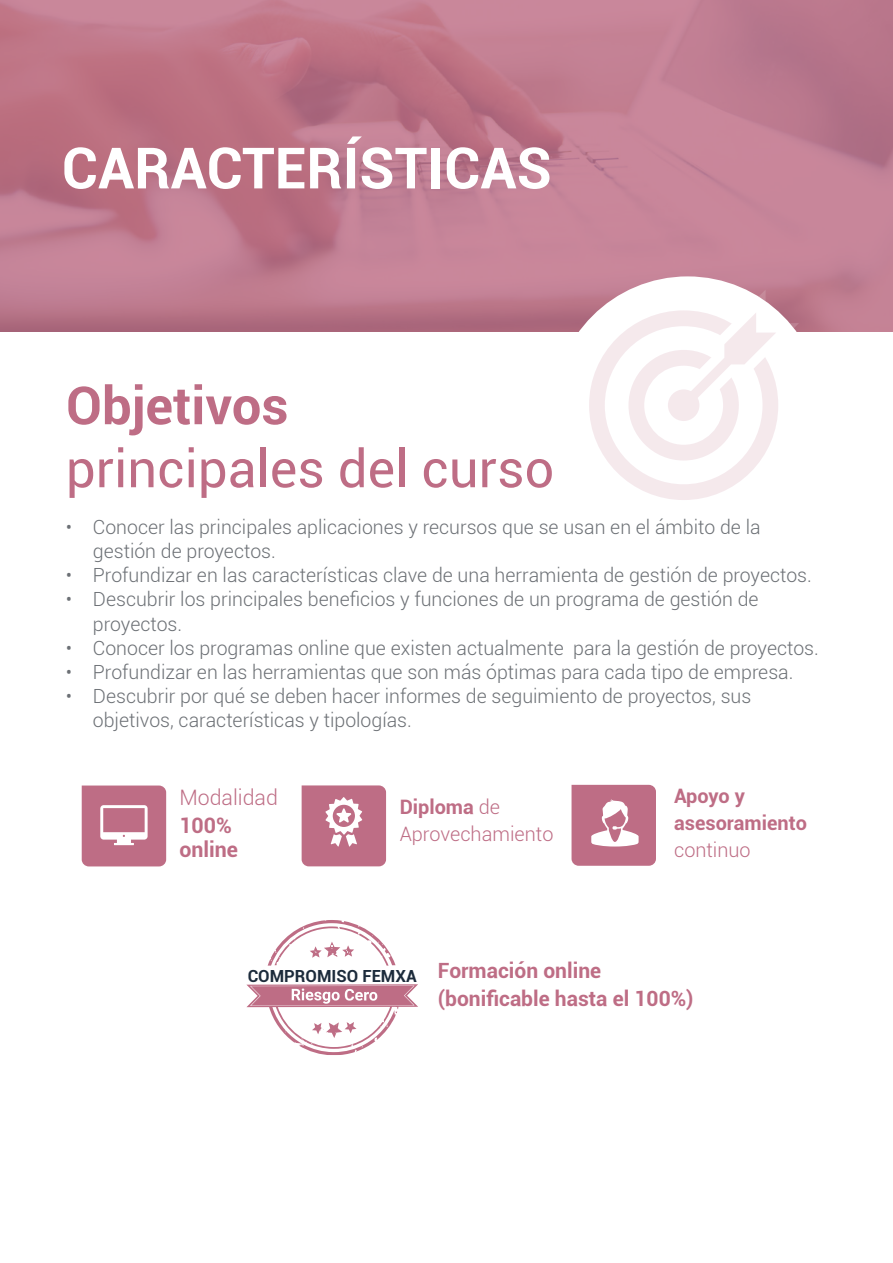
<style>
.page{position:relative;width:893px;height:1263px;background:#fff}
.page>*{position:absolute;margin:0;border:0;box-sizing:border-box;transform-origin:0 0}
.t1{font:700 57px "Roboto";color:#fff}
.t2{font:52.5px "Roboto";color:#be6d85}
.t3{font:700 52.5px "Roboto";color:#be6d85}
.t4{font:700 21.3px "Roboto";color:#be6d85}
.t5{font:300 21.3px "Roboto";color:#be6d85}
.t6{font:700 21px "Roboto";color:#be6d85}
.t7{font:300 19.95px/27px "Roboto";color:#be6d85}
.t8{font:700 19.95px "Roboto";color:#be6d85}
.t9{font:300 19.5px/24px "Roboto";color:#6c7075}
.t10{font:700 16.65px "Roboto";color:#1c2b3b}
.s1{font-weight:700}
</style>
<div class="page">
<svg style="left:0;top:0;width:893px;height:332px;background:#bf7a8e"></svg>
<svg style="left:82px;top:785px;width:84px;height:81px;background:#c57d92"></svg>
<svg style="left:571px;top:785px;width:85px;height:81px;background:#c78397"></svg>
<svg style="left:302px;top:785px;width:84px;height:81px;background:#c67f94"></svg>
<div style="left:553px;top:276px;width:269px;height:270px;background:#fff;border-radius:50%"></div>
<svg style="left:589px;top:290px;width:210px;height:210px"></svg>
<div style="left:668px;top:389px;width:31px;height:32px;background:#f5e9ec;border-radius:50%"></div>
<svg style="left:268px;top:920px;width:127px;height:46px"></svg>
<svg style="left:246px;top:984px;width:172px;height:71px"></svg>
<p class="t1" style="left:62px;top:128px;width:492px">CARACTERÍSTICAS</p>
<p class="t3" style="left:66px;top:368px;width:224px">Objetivos</p>
<p class="t2" style="left:66px;top:432px;width:490px">principales del curso</p>
<p class="t9" style="left:93px;top:515px;width:669px;text-indent:-27px">• Conocer las principales aplicaciones y recursos que se usan en el ámbito de la gestión de proyectos.</p>
<p class="t9" style="left:66px;top:563px;width:747px">• Profundizar en las características clave de una herramienta de gestión de proyectos.</p>
<p class="t9" style="left:93px;top:587px;width:667px;text-indent:-27px">• Descubrir los principales beneficios y funciones de un programa de gestión de proyectos.</p>
<p class="t9" style="left:66px;top:635px;width:754px">• Conocer los programas online que existen actualmente para la gestión de proyectos.</p>
<p class="t9" style="left:66px;top:659px;width:729px">• Profundizar en las herramientas que son más óptimas para cada tipo de empresa.</p>
<p class="t9" style="left:93px;top:683px;width:660px;text-indent:-27px">• Descubrir por qué se deben hacer informes de seguimiento de proyectos, sus objetivos, características y tipologías.</p>
<p class="t5" style="left:179px;top:782px;width:100px">Modalidad</p>
<p class="t4" style="left:179px;top:810px;width:54px">100%</p>
<p class="t4" style="left:179px;top:835px;width:60px">online</p>
<p class="t7" style="left:400px;top:793px;width:155px"><span class="s1">Diploma</span> de<br>Aprovechamiento</p>
<p class="t8" style="left:674px;top:782px;width:72px">Apoyo y</p>
<p class="t8" style="left:674px;top:809px;width:134px">asesoramiento</p>
<p class="t7" style="left:674px;top:836px;width:78px">continuo</p>
<p class="t10" style="left:248px;top:964px;width:171px">COMPROMISO FEMXA</p>
<p class="t6" style="left:438px;top:955px;width:165px">Formación online</p>
<p class="t6" style="left:438px;top:984px;width:257px">(bonificable hasta el 100%)</p>
</div>
